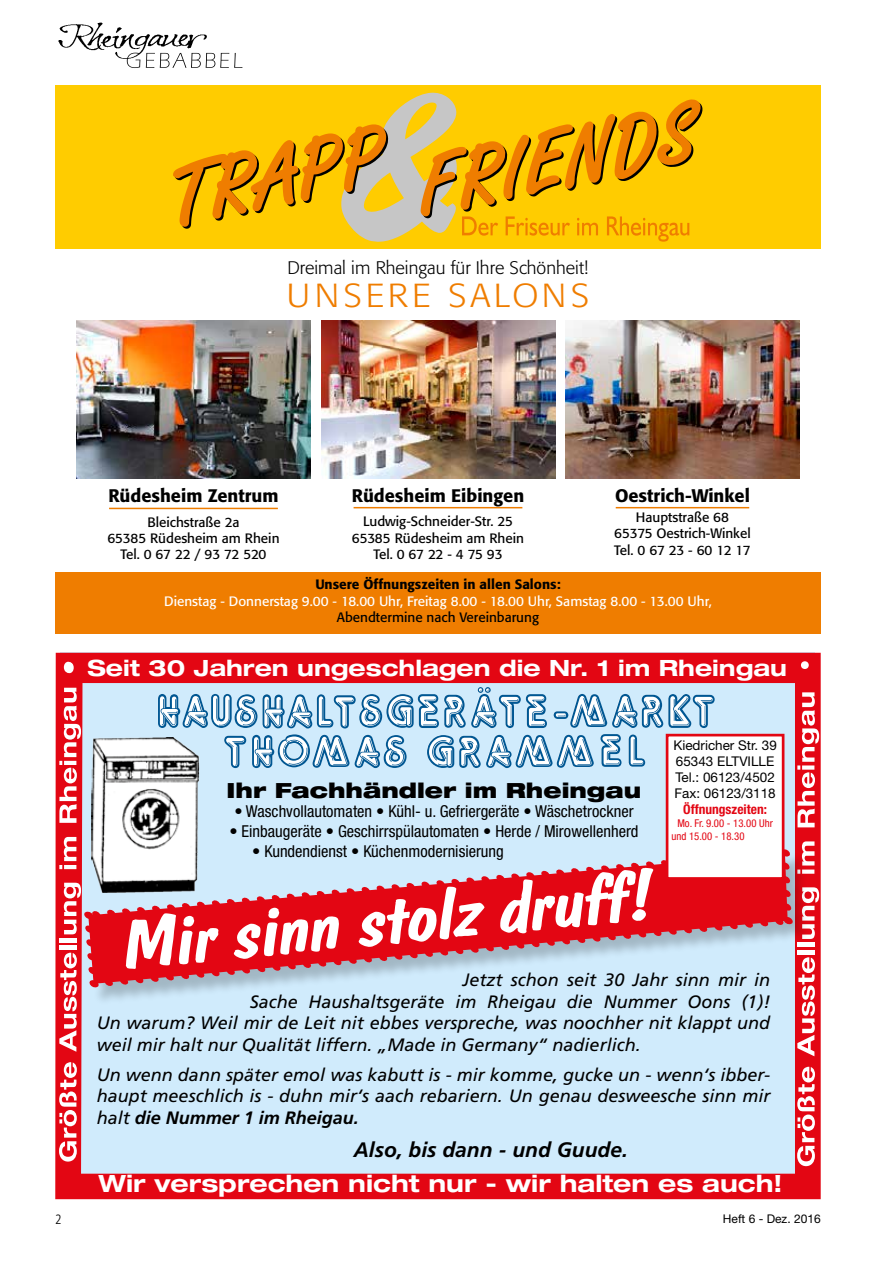
<style>
.page{position:relative;width:893px;height:1263px;background:#fff}
.page>*{position:absolute;margin:0;border:0;box-sizing:border-box;transform-origin:0 0}
.t1{font:300 33px "Formata";letter-spacing:.1em;color:#ef7d00;scale:1.08 1}
.t2{font:700 expanded 23.7px "Helvetica Neue LT Std";color:#fff}
.t3{font:700 expanded 22.5px "Helvetica Neue LT Std";color:#fff}
.t4{font:900 expanded 20.85px "Helvetica Neue LT Std";color:#000}
.t5{font:italic 700 20.85px "Frutiger LT Std";color:#000}
.t6{font:italic 18px/21.5px "Frutiger LT Std";color:#000;text-align:justify}
.t7{font:500 18px "Formata";color:#000}
.t8{font:300 18px "Formata";color:#000}
.t9{font:condensed 16.5px "Helvetica Neue LT Std";color:#000}
.t10{font:13.5px/16.2px "Formata";color:#000;text-align:center}
.t11{font:13.5px "Formata";color:#fff}
.t12{font:500 13.5px "Formata";color:#000}
.t13{font:300 condensed 13.5px "Frutiger LT Std";color:#000}
.t14{font:13.35px/16px "Helvetica Neue LT Std";color:#000}
.t15{font:700 condensed 13.35px "Helvetica Neue LT Std";color:#e30613}
.t16{font:12px "Helvetica Neue LT Std";color:#000}
.t17{font:condensed 10.8px/12.9px "Helvetica Neue LT Std";color:#e30613}
.s1{font-weight:700}
</style>
<div class="page">
<img style="left:58px;top:22px;width:151px;height:39px">
<svg style="left:127px;top:53px;width:115px;height:15px"></svg>
<svg style="left:55px;top:653px;width:766px;height:546px;background:#d4b6c6"></svg>
<svg style="left:59px;top:1062px;width:18px;height:99px"></svg>
<svg style="left:59px;top:837px;width:17px;height:32px"></svg>
<svg style="left:59px;top:688px;width:22px;height:135px"></svg>
<svg style="left:65px;top:662px;width:9px;height:11px"></svg>
<div style="left:64px;top:662px;width:8px;height:11px;background:#fff;border-radius:50%"></div>
<svg style="left:797px;top:1067px;width:18px;height:99px"></svg>
<svg style="left:797px;top:957px;width:18px;height:99px"></svg>
<div style="left:797px;top:950px;width:18px;height:5px;background:#fff"></div>
<div style="left:797px;top:942px;width:18px;height:5px;background:#fff"></div>
<svg style="left:797px;top:692px;width:22px;height:135px"></svg>
<div style="left:801px;top:661px;width:8px;height:8px;background:#fff;border-radius:50%"></div>
<div style="left:87px;top:852px;width:723px;height:154px;background:#000;opacity:.22"></div>
<svg style="left:126px;top:927px;width:665px;height:66px;background:#c9d3e3"></svg>
<svg style="left:85px;top:842px;width:665px;height:85px;background:#d5a9b9"></svg>
<svg style="left:750px;top:841px;width:71px;height:98px;background:#d84f5b"></svg>
<svg style="left:56px;top:883px;width:70px;height:169px;background:#dd7a87"></svg>
<svg style="left:158px;top:687px;width:557px;height:81px;background:#a8cbe3"></svg>
<img style="left:91px;top:738px;width:109px;height:155px">
<div style="left:667px;top:735px;width:116px;height:143px;background:#fff"></div>
<div style="left:666px;top:734px;width:118px;height:146px;border:3px solid #e30613"></div>
<svg style="left:126px;top:868px;width:527px;height:101px"></svg>
<div style="left:56px;top:85px;width:765px;height:164px;background:#fc0"></div>
<div style="left:55px;top:572px;width:766px;height:62px;background:#ef7d00"></div>
<img style="left:77px;top:320px;width:233px;height:158px">
<img style="left:321px;top:320px;width:234px;height:158px">
<img style="left:566px;top:320px;width:233px;height:158px">
<hr style="left:109px;top:508px;width:169px;height:1px;background:#ef7d00">
<hr style="left:354px;top:507px;width:168px;height:1px;background:#ef7d00">
<svg style="left:173px;top:92px;width:530px;height:150px"></svg>
<hr style="left:616px;top:507px;width:133px;height:1px;background:#ef7d00">
<p class="t8" style="left:288px;top:257px;width:302px">Dreimal im Rheingau für Ihre Schönheit!</p>
<h1 class="t1" style="left:287px;top:276px;width:282px">UNSERE SALONS</h1>
<p class="t7" style="left:108px;top:485px;width:172px">Rüdesheim Zentrum</p>
<p class="t10" style="left:107px;top:514px;width:174px">Bleichstraße 2a<br>65385 Rüdesheim am Rhein<br>Tel. 0 67 22 / 93 72 520</p>
<p class="t7" style="left:352px;top:484px;width:174px">Rüdesheim Eibingen</p>
<p class="t10" style="left:352px;top:513px;width:174px">Ludwig-Schneider-Str. 25<br>65385 Rüdesheim am Rhein<br>Tel. 0 67 22 - 4 75 93</p>
<p class="t7" style="left:615px;top:484px;width:136px">Oestrich-Winkel</p>
<p class="t10" style="left:614px;top:509px;width:138px">Hauptstraße 68<br>65375 Oestrich-Winkel<br>Tel. 0 67 23 - 60 12 17</p>
<p class="t12" style="left:315px;top:576px;width:247px">Unsere Öffnungszeiten in allen Salons:</p>
<p class="t11" style="left:164px;top:593px;width:549px">Dienstag - Donnerstag 9.00 - 18.00 Uhr, Freitag 8.00 - 18.00 Uhr, Samstag 8.00 - 13.00 Uhr,</p>
<p class="t10" style="left:337px;top:609px;width:204px">Abendtermine nach Vereinbarung</p>
<p class="t3" style="left:87px;top:654px;width:701px">Seit 30 Jahren ungeschlagen die Nr. 1 im Rheingau</p>
<p class="t4" style="left:227px;top:777px;width:416px">Ihr Fachhändler im Rheingau</p>
<p class="t9" style="left:234px;top:802px;width:401px">• Waschvollautomaten • Kühl- u. Gefriergeräte • Wäschetrockner</p>
<p class="t9" style="left:229px;top:822px;width:411px">• Einbaugeräte • Geschirrspülautomaten • Herde / Mirowellenherd</p>
<p class="t9" style="left:252px;top:841px;width:253px">• Kundendienst • Küchenmodernisierung</p>
<p class="t14" style="left:673px;top:737px;width:105px">Kiedricher Str. 39<br>65343 ELTVILLE<br>Tel.: 06123/4502<br>Fax: 06123/3118</p>
<p class="t15" style="left:683px;top:801px;width:85px">Öffnungszeiten:</p>
<p class="t17" style="left:671px;top:817px;width:103px;text-indent:6px">Mo. Fr. 9.00 - 13.00 Uhr und 15.00 - 18.30</p>
<p class="t6" style="left:463px;top:969px;width:309px">Jetzt schon seit 30 Jahr sinn mir in</p>
<p class="t6" style="left:250px;top:991px;width:522px">Sache Haushaltsgeräte im Rheigau die Nummer Oons (1)!</p>
<p class="t6" style="left:97px;top:1012px;width:675px">Un warum? Weil mir de Leit nit ebbes verspreche, was noochher nit klappt und</p>
<p class="t6" style="left:97px;top:1034px;width:545px">weil mir halt nur Qualität liffern. „Made in Germany“ nadierlich.</p>
<p class="t6" style="left:97px;top:1064px;width:675px">Un wenn dann später emol was kabutt is - mir komme, gucke un - wenn‘s ibber&shy;haupt meeschlich is - duhn mir‘s aach rebariern. Un genau desweesche sinn mir halt <span class="s1">die Nummer 1 im Rheigau.</span></p>
<p class="t5" style="left:354px;top:1138px;width:276px">Also, bis dann - und Guude.</p>
<h2 class="t2" style="left:98px;top:1168px;width:685px">Wir versprechen nicht nur - wir halten es auch!</h2>
<p class="t13" style="left:55px;top:1212px;width:8px">2</p>
<p class="t16" style="left:723px;top:1211px;width:99px">Heft 6 - Dez. 2016</p>
</div>
